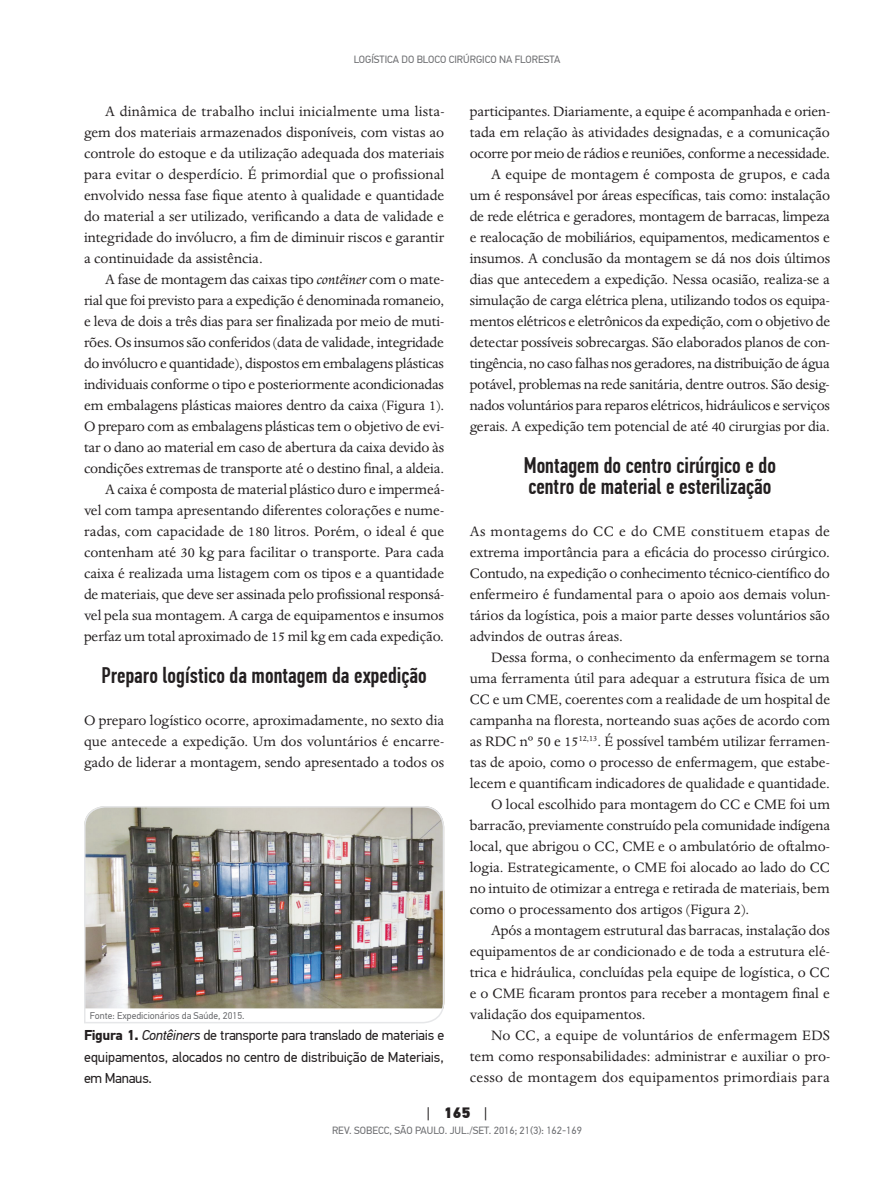
<style>
.page{position:relative;width:893px;height:1191px;background:#fff}
.page>*{position:absolute;margin:0;border:0;box-sizing:border-box;transform-origin:0 0}
.t1{font:500 22.5px/21px "PF Din Text Comp Pro";color:#231f20}
.t2{font:15.75px/21px "Dante MT Std";letter-spacing:-.005em;color:#231f20;text-align:justify}
.t3{font:15.75px "Dante MT Std";letter-spacing:.02em;color:#231f20}
.t4{font:15.75px "Dante MT Std";letter-spacing:.015em;color:#231f20}
.t5{font:900 15px "PF Din Text Pro";color:#231f20}
.t6{font:14.25px/21px "PF Din Text Pro";letter-spacing:-.01em;color:#231f20;text-align:justify}
.t7{font:10.5px "PF Din Text Pro";color:#6c6d70}
.t8{font:9.75px "PF Din Text Pro";color:#6c6d70}
.s1{font-style:italic}
.s2{font-weight:700}
.s3{font-weight:400}
</style>
<div class="page">
<img style="left:84px;top:806px;width:361px;height:218px">
<p class="t7" style="left:354px;top:53px;width:208px">Logística do Bloco Cirúrgico na Floresta</p>
<p class="t2" style="left:84px;top:100px;width:362px;text-indent:21px">A dinâmica de trabalho inclui inicialmente uma lista&shy;gem dos materiais armazenados disponíveis, com vistas ao controle do estoque e da utilização adequada dos materiais para evitar o desperdício. É primordial que o profissional envolvido nessa fase fique atento à qualidade e quantidade do material a ser utilizado, verificando a data de validade e integridade do invólucro, a fim de diminuir riscos e garantir a continuidade da assistência.</p>
<p class="t2" style="left:84px;top:268px;width:362px;text-align:right">A fase de montagem das caixas tipo <span class="s1">contêiner</span> com o mate&shy;rial que foi previsto para a expedição é denominada romaneio, e leva de dois a três dias para ser finalizada por meio de muti&shy;rões. Os insumos são conferidos (data de validade, integridade do invólucro e quantidade), dispostos em embalagens plásticas individuais conforme o tipo e posteriormente acondicionadas em embalagens plásticas maiores dentro da caixa (Figura 1).<br>O preparo com as embalagens plásticas tem o objetivo de evi&shy;tar o dano ao material em caso de abertura da caixa devido às condições extremas de transporte até o destino final, a aldeia.<br>A caixa é composta de material plástico duro e impermeá&shy;vel com tampa apresentando diferentes colorações e nume&shy;radas, com capacidade de 180 litros. Porém, o ideal é que contenham até 30 kg para facilitar o transporte. Para cada caixa é realizada uma listagem com os tipos e a quantidade de materiais, que deve ser assinada pelo profissional responsá&shy;vel pela sua montagem. A carga de equipamentos e insumos perfaz um total aproximado de 15 mil kg em cada expedição.</p>
<h1 class="t1" style="left:101px;top:665px;width:327px">Preparo logístico da montagem da expedição</h1>
<p class="t2" style="left:84px;top:709px;width:362px">O preparo logístico ocorre, aproximadamente, no sexto dia que antecede a expedição. Um dos voluntários é encarre&shy;gado de liderar a montagem, sendo apresentado a todos os</p>
<p class="t8" style="left:90px;top:1009px;width:156px">Fonte: Expedicionários da Saúde, 2015.</p>
<p class="t6" style="left:84px;top:1025px;width:362px"><span class="s2">Figura 1.</span> <span class="s1">Contêiners</span> de transporte para translado de materiais e equipamentos, alocados no centro de distribuição de Materiais, em Manaus.</p>
<p class="t2" style="left:470px;top:100px;width:362px;text-align:right">participantes. Diariamente, a equipe é acompanhada e orien&shy;tada em relação às atividades designadas, e a comunicação ocorre por meio de rádios e reuniões, conforme a necessidade.<br>A equipe de montagem é composta de grupos, e cada um é responsável por áreas específicas, tais como: instalação de rede elétrica e geradores, montagem de barracas, limpeza e realocação de mobiliários, equipamentos, medicamentos e insumos. A conclusão da montagem se dá nos dois últimos dias que antecedem a expedição. Nessa ocasião, realiza-se a simulação de carga elétrica plena, utilizando todos os equipa&shy;mentos elétricos e eletrônicos da expedição, com o objetivo de detectar possíveis sobrecargas. São elaborados planos de con&shy;tingência, no caso falhas nos geradores, na distribuição de água potável, problemas na rede sanitária, dentre outros. São desig&shy;nados voluntários para reparos elétricos, hidráulicos e serviços gerais. A expedição tem potencial de até 40 cirurgias por dia.</p>
<h1 class="t1" style="left:524px;top:455px;width:254px">Montagem do centro cirúrgico e do centro de material e esterilização</h1>
<p class="t2" style="left:470px;top:520px;width:362px">As montagems do CC e do CME constituem etapas de extrema importância para a eficácia do processo cirúrgico.<br>Contudo, na expedição o conhecimento técnico-científico do enfermeiro é fundamental para o apoio aos demais volun&shy;tários da logística, pois a maior parte desses voluntários são advindos de outras áreas.</p>
<p class="t2" style="left:491px;top:646px;width:340px">Dessa forma, o conhecimento da enfermagem se torna</p>
<p class="t2" style="left:470px;top:667px;width:362px">uma ferramenta útil para adequar a estrutura física de um</p>
<p class="t2" style="left:470px;top:688px;width:362px">CC e um CME, coerentes com a realidade de um hospital de</p>
<p class="t2" style="left:470px;top:709px;width:362px">campanha na floresta, norteando suas ações de acordo com</p>
<p class="t2" style="left:470px;top:730px;width:362px">as RDC nº 50 e 15<sup>12,13</sup>. É possível também utilizar ferramen-</p>
<p class="t2" style="left:470px;top:751px;width:362px">tas de apoio, como o processo de enfermagem, que estabe-</p>
<p class="t2" style="left:470px;top:772px;width:362px">lecem e quantificam indicadores de qualidade e quantidade.</p>
<p class="t2" style="left:491px;top:793px;width:340px">O local escolhido para montagem do CC e CME foi um</p>
<p class="t2" style="left:470px;top:814px;width:362px">barracão, previamente construído pela comunidade indígena</p>
<p class="t2" style="left:470px;top:835px;width:362px">local, que abrigou o CC, CME e o ambulatório de oftalmo-</p>
<p class="t2" style="left:470px;top:856px;width:362px">logia. Estrategicamente, o CME foi alocado ao lado do CC</p>
<p class="t2" style="left:470px;top:877px;width:362px">no intuito de otimizar a entrega e retirada de materiais, bem</p>
<p class="t2" style="left:470px;top:898px;width:281px">como o processamento dos artigos (Figura 2).</p>
<p class="t2" style="left:491px;top:919px;width:340px">Após a montagem estrutural das barracas, instalação dos</p>
<p class="t2" style="left:470px;top:940px;width:362px">equipamentos de ar condicionado e de toda a estrutura elé-</p>
<p class="t2" style="left:470px;top:961px;width:362px">trica e hidráulica, concluídas pela equipe de logística, o CC</p>
<p class="t2" style="left:470px;top:982px;width:362px">e o CME ficaram prontos para receber a montagem final e</p>
<p class="t2" style="left:470px;top:1003px;width:177px">validação dos equipamentos.</p>
<p class="t4" style="left:491px;top:1025px;width:341px">No CC, a equipe de voluntários de enfermagem EDS</p>
<p class="t2" style="left:470px;top:1045px;width:362px">tem como responsabilidades: administrar e auxiliar o pro-</p>
<p class="t3" style="left:470px;top:1067px;width:362px">cesso de montagem dos equipamentos primordiais para</p>
<p class="t5" style="left:427px;top:1102px;width:62px"><span class="s3">|</span> 165 <span class="s3">|</span></p>
<p class="t7" style="left:332px;top:1124px;width:251px">Rev. SOBECC, São Paulo. JUL./SET. 2016; 21(3): 162-169</p>
</div>
